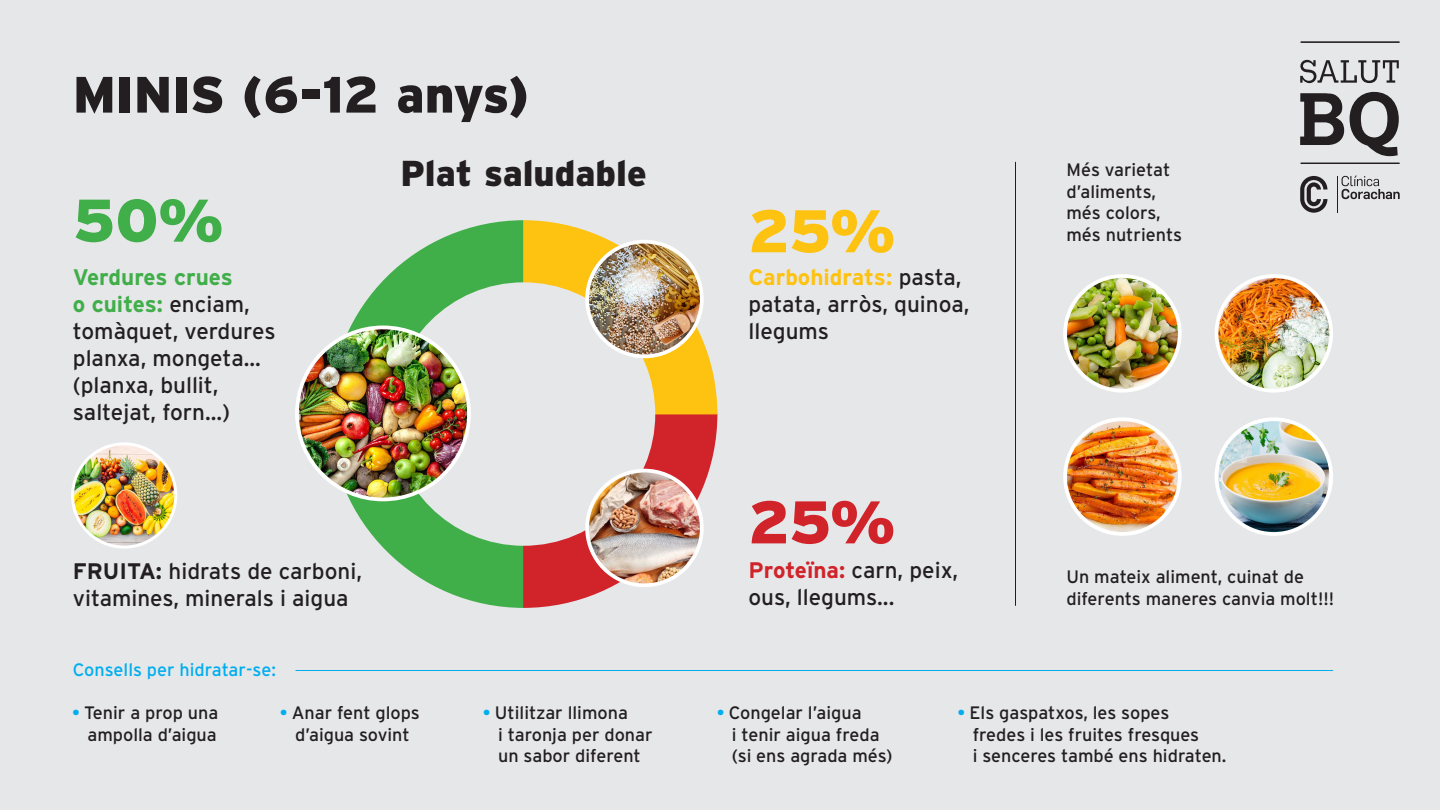
<style>
.page{position:relative;width:1440px;height:810px;background:#e6e7e9}
.page>*{position:absolute;margin:0;border:0;box-sizing:border-box;transform-origin:0 0}
.t1{font:900 60px "Interstate";color:#40ae49}
.t2{font:900 60px "Interstate";color:#fec210}
.t3{font:900 60px "Interstate";color:#d1232a}
.t4{font:900 51px "Interstate";color:#231f20}
.t5{font:900 36px "Interstate";color:#231f20}
.t6{font:22.5px/27px "Interstate";color:#231f20}
.t7{font:18px/21.6px "Interstate";color:#231f20}
.t8{font:18px "Interstate";color:#00aeef}
.s1{font-weight:700;color:#40ae49}
.s2{font-weight:700}
.s3{font-weight:700;color:#fec210}
.s4{font-weight:700;color:#d1232a}
.s5{font-weight:900;color:#00aeef}
</style>
<div class="page">
<svg style="left:330px;top:220px;width:193px;height:388px;fill:#40ae49"></svg>
<svg style="left:523px;top:220px;width:194px;height:388px"></svg>
<div style="left:392px;top:282px;width:263px;height:264px;background:#e6e7e9;border-radius:50%"></div>
<img style="left:1065px;top:276px;width:115px;height:115px;border-radius:57px">
<div style="left:1063px;top:274px;width:119px;height:119px;border:4px solid #fff;border-radius:50%"></div>
<img style="left:1065px;top:419px;width:115px;height:115px;border-radius:57px">
<div style="left:1063px;top:417px;width:119px;height:119px;border:4px solid #fff;border-radius:50%"></div>
<img style="left:587px;top:471px;width:115px;height:114px;border-radius:57px">
<div style="left:585px;top:469px;width:119px;height:118px;border:4px solid #fff;border-radius:50%"></div>
<img style="left:73px;top:444px;width:103px;height:103px;border-radius:52px">
<div style="left:71px;top:442px;width:106px;height:107px;border:3px solid #fff;border-radius:50%"></div>
<img style="left:587px;top:242px;width:115px;height:114px;border-radius:57px">
<div style="left:585px;top:240px;width:119px;height:118px;border:4px solid #fff;border-radius:50%"></div>
<img style="left:297px;top:327px;width:172px;height:172px;border-radius:86px">
<div style="left:295px;top:326px;width:176px;height:175px;border:4px solid #fff;border-radius:50%"></div>
<img style="left:1216px;top:419px;width:115px;height:115px;border-radius:57px">
<div style="left:1215px;top:417px;width:118px;height:119px;border:4px solid #fff;border-radius:50%"></div>
<img style="left:1216px;top:276px;width:115px;height:115px;border-radius:57px">
<div style="left:1215px;top:274px;width:118px;height:119px;border:4px solid #fff;border-radius:50%"></div>
<hr style="left:296px;top:670px;width:1037px;height:1px;background:#00aeef">
<hr style="left:1015px;top:162px;width:1px;height:444px;background:#231f20">
<svg style="left:1300px;top:60px;width:99px;height:23px"></svg>
<svg style="left:1300px;top:92px;width:99px;height:64px"></svg>
<hr style="left:1301px;top:42px;width:99px;height:1px;background:#231f20">
<hr style="left:1301px;top:163px;width:99px;height:1px;background:#231f20">
<svg style="left:1300px;top:176px;width:27px;height:37px"></svg>
<svg style="left:1342px;top:176px;width:58px;height:23px"></svg>
<hr style="left:1337px;top:176px;width:1px;height:37px;background:#231f20">
<p class="t4" style="left:73px;top:65px;width:458px">MINIS (6-12 anys)</p>
<p class="t5" style="left:401px;top:153px;width:248px">Plat saludable</p>
<p class="t1" style="left:73px;top:186px;width:152px">50%</p>
<p class="t2" style="left:748px;top:197px;width:148px">25%</p>
<p class="t6" style="left:73px;top:263px;width:204px"><span class="s1">Verdures crues<br>o cuites:</span> enciam, tomàquet, verdures planxa, mongeta... (planxa, bullit, saltejat, forn...)</p>
<p class="t6" style="left:73px;top:557px;width:291px"><span class="s2">FRUITA:</span> hidrats de carboni, vitamines, minerals i aigua</p>
<p class="t6" style="left:748px;top:263px;width:223px"><span class="s3">Carbohidrats:</span> pasta, patata, arròs, quinoa, llegums</p>
<p class="t3" style="left:748px;top:488px;width:148px">25%</p>
<p class="t6" style="left:748px;top:557px;width:211px"><span class="s4">Proteïna:</span> carn, peix, ous, llegums...</p>
<p class="t7" style="left:1066px;top:159px;width:105px">Més varietat</p>
<p class="t7" style="left:1066px;top:181px;width:91px">d’aliments,</p>
<p class="t7" style="left:1066px;top:202px;width:96px">més colors,</p>
<p class="t7" style="left:1066px;top:224px;width:117px">més nutrients</p>
<p class="t7" style="left:1066px;top:566px;width:269px">Un mateix aliment, cuinat de diferents maneres canvia molt!!!</p>
<p class="t8" style="left:73px;top:660px;width:205px">Consells per hidratar-se:</p>
<p class="t7" style="left:73px;top:702px;width:147px"><span class="s5">·</span> Tenir a prop una</p>
<p class="t7" style="left:87px;top:724px;width:131px">ampolla d’aigua</p>
<p class="t7" style="left:280px;top:702px;width:141px"><span class="s5">·</span> Anar fent glops</p>
<p class="t7" style="left:295px;top:724px;width:116px">d’aigua sovint</p>
<p class="t7" style="left:484px;top:702px;width:146px"><span class="s5">·</span> Utilitzar llimona</p>
<p class="t7" style="left:498px;top:724px;width:156px">i taronja per donar</p>
<p class="t7" style="left:498px;top:745px;width:144px">un sabor diferent</p>
<p class="t7" style="left:717px;top:702px;width:146px"><span class="s5">·</span> Congelar l’aigua</p>
<p class="t7" style="left:732px;top:724px;width:149px">i tenir aigua freda</p>
<p class="t7" style="left:732px;top:745px;width:162px">(si ens agrada més)</p>
<p class="t7" style="left:973px;top:702px;width:228px;text-indent:-15px"><span class="s5">·</span> Els gaspatxos, les sopes fredes i les fruites fresques</p>
<p class="t7" style="left:973px;top:745px;width:255px">i senceres també ens hidraten.</p>
</div>
